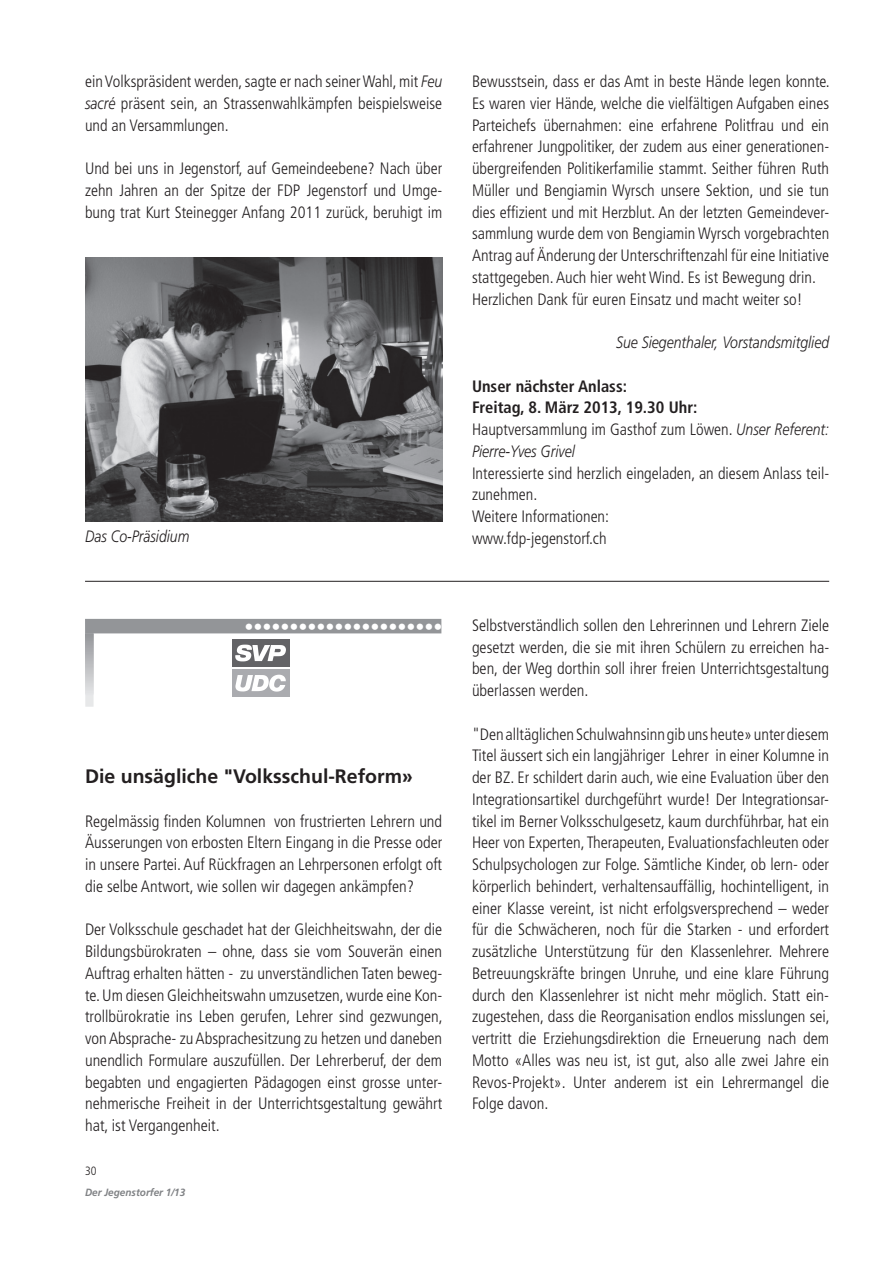
<style>
.page{position:relative;width:893px;height:1263px;background:#fff}
.page>*{position:absolute;margin:0;border:0;box-sizing:border-box;transform-origin:0 0}
.t1{font:700 19.5px "Frutiger";color:#231f20}
.t2{font:italic 18px "Frutiger";color:#fff}
.t3{font:300 condensed 16.5px/21.8px "Frutiger";color:#231f20;text-align:justify}
.t4{font:700 condensed 16.5px/21.8px "Frutiger";color:#231f20}
.t5{font:italic 300 16.5px "Frutiger";color:#231f20;scale:.85 1}
.t6{font:300 condensed 12px "Frutiger";color:#231f20}
.t7{font:italic 700 10.5px "Frutiger";color:#808285;scale:.95 1}
.s1{font-style:italic;font-stretch:normal}
.s2{font-weight:300}
.s3{font-weight:300;font-style:italic;font-stretch:normal}
</style>
<div class="page">
<hr style="left:85px;top:581px;width:744px;height:1px;background:#231f20">
<img style="left:85px;top:257px;width:357px;height:264px">
<div style="left:85px;top:619px;width:356px;height:14px;background:#939598"></div>
<svg style="left:85px;top:633px;width:9px;height:74px"></svg>
<div style="left:232px;top:639px;width:58px;height:28px;background:#636366"></div>
<div style="left:232px;top:669px;width:58px;height:28px;background:#aaabaf"></div>
<svg style="left:235px;top:645px;width:51px;height:16px"></svg>
<svg style="left:235px;top:675px;width:51px;height:17px"></svg>
<p class="t3" style="left:85px;top:71px;width:359px">ein Volkspräsident werden, sagte er nach seiner Wahl, mit <span class="s1">Feu sacré</span> präsent sein, an Strassenwahlkämpfen beispielsweise und an Versammlungen.</p>
<p class="t3" style="left:85px;top:158px;width:359px">Und bei uns in Jegenstorf, auf Gemeindeebene? Nach über zehn Jahren an der Spitze der FDP Jegenstorf und Umge&shy;bung trat Kurt Steinegger Anfang 2011 zurück, beruhigt im</p>
<p class="t3" style="left:472px;top:71px;width:359px;text-align:left">Bewusstsein, dass er das Amt in beste Hände legen konnte.<br>Es waren vier Hände, welche die vielfältigen Aufgaben eines Parteichefs übernahmen: eine erfahrene Politfrau und ein erfahrener Jungpolitiker, der zudem aus einer generationen&shy;übergreifenden Politikerfamilie stammt. Seither führen Ruth Müller und Bengiamin Wyrsch unsere Sektion, und sie tun dies effizient und mit Herzblut. An der letzten Gemeindever&shy;sammlung wurde dem von Bengiamin Wyrsch vorgebrachten Antrag auf Änderung der Unterschriftenzahl für eine Initiative stattgegeben. Auch hier weht Wind. Es ist Bewegung drin.<br>Herzlichen Dank für euren Einsatz und macht weiter so!</p>
<p class="t5" style="left:616px;top:333px;width:252px">Sue Siegenthaler, Vorstandsmitglied</p>
<p class="t4" style="left:472px;top:375px;width:359px">Unser nächster Anlass:<br>Freitag, 8. März 2013, 19.30 Uhr:<br><span class="s2">Hauptversammlung im Gasthof zum Löwen.</span> <span class="s3">Unser Referent:<br>Pierre-Yves Grivel</span></p>
<p class="t3" style="left:472px;top:462px;width:359px;text-align:left">Interessierte sind herzlich eingeladen, an diesem Anlass teil&shy;zunehmen.<br>Weitere Informationen:</p>
<p class="t5" style="left:85px;top:526px;width:124px">Das Co-Präsidium</p>
<p class="t3" style="left:472px;top:527px;width:136px">www.fdp-jegenstorf.ch</p>
<p class="t2" style="left:244px;top:616px;width:199px">••••••••••••••••••••••</p>
<p class="t1" style="left:85px;top:765px;width:329px">Die unsägliche "Volksschul-Reform»</p>
<p class="t3" style="left:85px;top:810px;width:359px">Regelmässig finden Kolumnen von frustrierten Lehrern und Äusserungen von erbosten Eltern Eingang in die Presse oder in unsere Partei. Auf Rückfragen an Lehrpersonen erfolgt oft die selbe Antwort, wie sollen wir dagegen ankämpfen?</p>
<p class="t3" style="left:85px;top:919px;width:359px">Der Volksschule geschadet hat der Gleichheitswahn, der die Bildungsbürokraten – ohne, dass sie vom Souverän einen Auftrag erhalten hätten - zu unverständlichen Taten beweg&shy;te. Um diesen Gleichheitswahn umzusetzen, wurde eine Kon&shy;trollbürokratie ins Leben gerufen, Lehrer sind gezwungen, von Absprache- zu Absprachesitzung zu hetzen und daneben unendlich Formulare auszufüllen. Der Lehrerberuf, der dem begabten und engagierten Pädagogen einst grosse unter&shy;nehmerische Freiheit in der Unterrichtsgestaltung gewährt hat, ist Vergangenheit.</p>
<p class="t6" style="left:85px;top:1164px;width:13px">30</p>
<p class="t7" style="left:85px;top:1186px;width:107px">Der Jegenstorfer 1/13</p>
<p class="t3" style="left:472px;top:614px;width:359px">Selbstverständlich sollen den Lehrerinnen und Lehrern Ziele gesetzt werden, die sie mit ihren Schülern zu erreichen ha&shy;ben, der Weg dorthin soll ihrer freien Unterrichtsgestaltung überlassen werden.</p>
<p class="t3" style="left:472px;top:723px;width:359px">"Den alltäglichen Schulwahnsinn gib uns heute» unter diesem Titel äussert sich ein langjähriger Lehrer in einer Kolumne in der BZ. Er schildert darin auch, wie eine Evaluation über den Integrationsartikel durchgeführt wurde! Der Integrationsar&shy;tikel im Berner Volksschulgesetz, kaum durchführbar, hat ein Heer von Experten, Therapeuten, Evaluationsfachleuten oder Schulpsychologen zur Folge. Sämtliche Kinder, ob lern- oder körperlich behindert, verhaltensauffällig, hochintelligent, in einer Klasse vereint, ist nicht erfolgsversprechend – weder für die Schwächeren, noch für die Starken - und erfordert zusätzliche Unterstützung für den Klassenlehrer. Mehrere Betreuungskräfte bringen Unruhe, und eine klare Führung durch den Klassenlehrer ist nicht mehr möglich. Statt ein&shy;zugestehen, dass die Reorganisation endlos misslungen sei, vertritt die Erziehungsdirektion die Erneuerung nach dem Motto «Alles was neu ist, ist gut, also alle zwei Jahre ein Revos-Projekt». Unter anderem ist ein Lehrermangel die Folge davon.</p>
</div>
